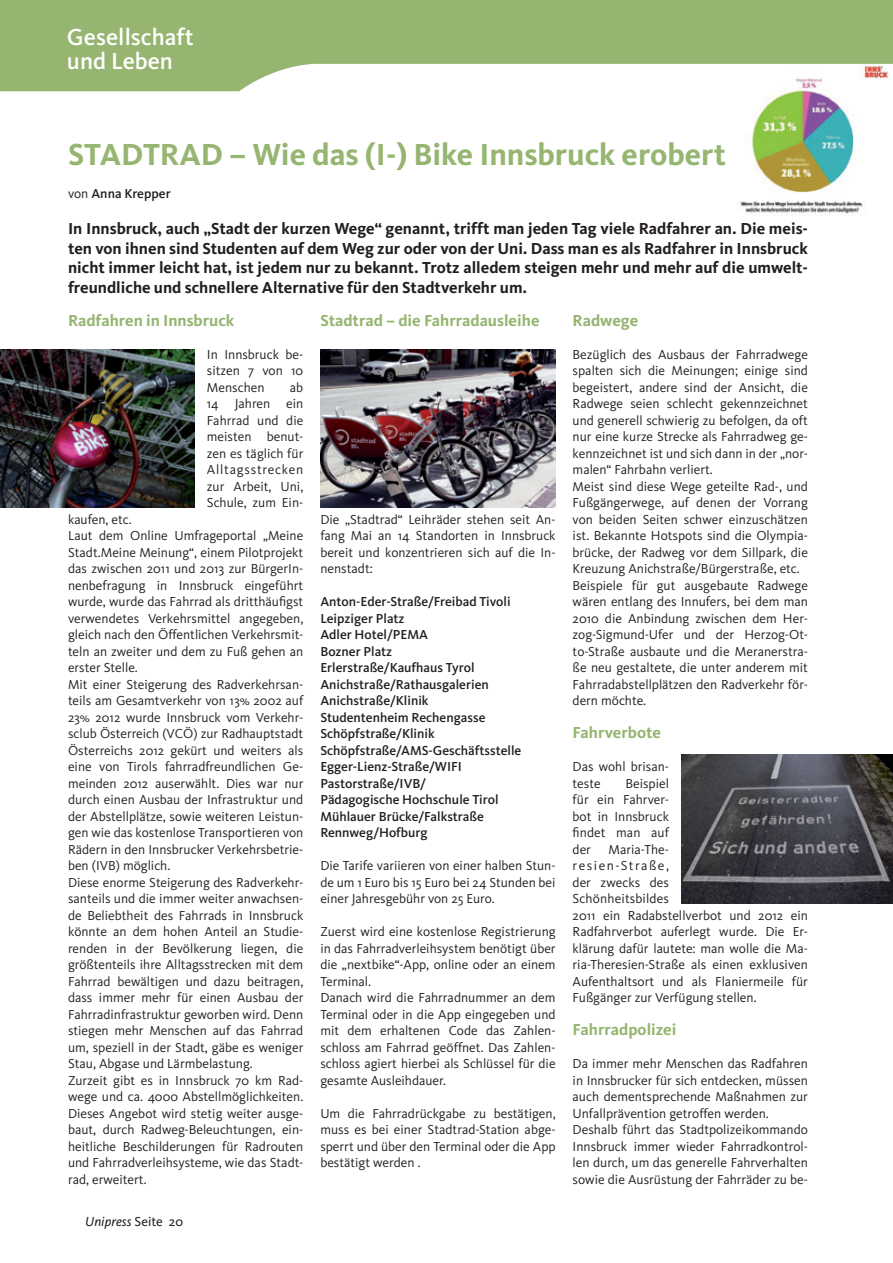
<style>
.page{position:relative;width:893px;height:1263px;background:#fff}
.page>*{position:absolute;margin:0;border:0;box-sizing:border-box;transform-origin:0 0}
.t1{font:700 31.5px "Kievit";color:#96b571}
.t2{font:500 24px/24px "Kievit";color:#fff}
.t3{font:700 16.5px/19.5px "Kievit";color:#231f20;text-align:justify}
.t4{font:700 16.5px "Kievit";color:#96b571}
.t5{font:13.5px/16.5px "Kievit";color:#231f20;text-align:justify}
.t6{font:500 13.5px/16.5px "Kievit";color:#231f20}
.t7{font:italic 13.5px "Kievit";color:#231f20}
.s1{font-weight:400}
.s2{font-style:normal}
</style>
<div class="page">
<svg style="left:0;top:0;width:893px;height:91px;fill:#96b571"></svg>
<img style="left:320px;top:349px;width:236px;height:158px">
<img style="left:738px;top:65px;width:152px;height:150px">
<img style="left:0;top:349px;width:194px;height:158px">
<img style="left:682px;top:755px;width:211px;height:148px">
<h2 class="t2" style="left:67px;top:25px;width:128px">Gesellschaft und Leben</h2>
<h1 class="t1" style="left:68px;top:136px;width:659px">STADTRAD – Wie das (I-) Bike Innsbruck erobert</h1>
<p class="t6" style="left:68px;top:185px;width:104px"><span class="s1">von</span> Anna Krepper</p>
<p class="t3" style="left:68px;top:219px;width:741px">In Innsbruck, auch „Stadt der kurzen Wege“ genannt, trifft man jeden Tag viele Radfahrer an. Die meis&shy;ten von ihnen sind Studenten auf dem Weg zur oder von der Uni. Dass man es als Radfahrer in Innsbruck nicht immer leicht hat, ist jedem nur zu bekannt. Trotz alledem steigen mehr und mehr auf die umwelt&shy;freundliche und schnellere Alternative für den Stadtverkehr um.</p>
<p class="t4" style="left:68px;top:310px;width:168px">Radfahren in Innsbruck</p>
<p class="t5" style="left:207px;top:346px;width:98px">In Innsbruck be&shy;sitzen 7 von 10<br>Menschen</p>
<p class="t4" style="left:320px;top:310px;width:221px">Stadtrad – die Fahrradausleihe</p>
<p class="t4" style="left:573px;top:310px;width:67px">Radwege</p>
<p class="t5" style="left:573px;top:346px;width:237px;text-align:left">Bezüglich des Ausbaus der Fahrradwege spalten sich die Meinungen; einige sind begeistert, andere sind der Ansicht, die Radwege seien schlecht gekennzeichnet und generell schwierig zu befolgen, da oft nur eine kurze Strecke als Fahrradweg ge&shy;kennzeichnet ist und sich dann in der „nor&shy;malen“ Fahrbahn verliert.<br>Meist sind diese Wege geteilte Rad-, und Fußgängerwege, auf denen der Vorrang von beiden Seiten schwer einzuschätzen ist. Bekannte Hotspots sind die Olympia&shy;brücke, der Radweg vor dem Sillpark, die Kreuzung Anichstraße/Bürgerstraße, etc.<br>Beispiele für gut ausgebaute Radwege wären entlang des Innufers, bei dem man 2010 die Anbindung zwischen dem Her&shy;zog-Sigmund-Ufer und der Herzog-Ot&shy;to-Straße ausbaute und die Meranerstra&shy;ße neu gestaltete, die unter anderem mit Fahrradabstellplätzen den Radverkehr för&shy;dern möchte.</p>
<p class="t4" style="left:573px;top:723px;width:90px">Fahrverbote</p>
<p class="t5" style="left:573px;top:758px;width:98px">Das wohl brisan&shy;teste</p>
<p class="t5" style="left:207px;top:379px;width:98px;text-indent:83px">ab 14 Jahren ein Fahrrad und die meisten benut&shy;zen es täglich für Alltagsstrecken zur Arbeit, Uni, Schule, zum Ein-</p>
<p class="t5" style="left:68px;top:511px;width:237px;text-align:left">kaufen, etc.<br>Laut dem Online Umfrageportal „Meine Stadt.Meine Meinung“, einem Pilotprojekt das zwischen 2011 und 2013 zur BürgerIn&shy;nenbefragung in Innsbruck eingeführt wurde, wurde das Fahrrad als dritthäufigst verwendetes Verkehrsmittel angegeben, gleich nach den Öffentlichen Verkehrsmit&shy;teln an zweiter und dem zu Fuß gehen an erster Stelle.<br>Mit einer Steigerung des Radverkehrsan&shy;teils am Gesamtverkehr von 13% 2002 auf 23% 2012 wurde Innsbruck vom Verkehr&shy;sclub Österreich (VCÖ) zur Radhauptstadt Österreichs 2012 gekürt und weiters als eine von Tirols fahrradfreundlichen Ge&shy;meinden 2012 auserwählt. Dies war nur durch einen Ausbau der Infrastruktur und der Abstellplätze, sowie weiteren Leistun&shy;gen wie das kostenlose Transportieren von Rädern in den Innsbrucker Verkehrsbetrie&shy;ben (IVB) möglich.<br>Diese enorme Steigerung des Radverkehr&shy;santeils und die immer weiter anwachsen&shy;de Beliebtheit des Fahrrads in Innsbruck könnte an dem hohen Anteil an Studie&shy;renden in der Bevölkerung liegen, die größtenteils ihre Alltagsstrecken mit dem Fahrrad bewältigen und dazu beitragen, dass immer mehr für einen Ausbau der Fahrradinfrastruktur geworben wird. Denn stiegen mehr Menschen auf das Fahrrad um, speziell in der Stadt, gäbe es weniger Stau, Abgase und Lärmbelastung.<br>Zurzeit gibt es in Innsbruck 70 km Rad&shy;wege und ca. 4000 Abstellmöglichkeiten.<br>Dieses Angebot wird stetig weiter ausge&shy;baut, durch Radweg-Beleuchtungen, ein&shy;heitliche Beschilderungen für Radrouten und Fahrradverleihsysteme, wie das Stadt&shy;rad, erweitert.</p>
<p class="t5" style="left:320px;top:511px;width:237px">Die „Stadtrad“ Leihräder stehen seit An&shy;fang Mai an 14 Standorten in Innsbruck bereit und konzentrieren sich auf die In&shy;nenstadt:</p>
<p class="t6" style="left:320px;top:593px;width:203px">Anton-Eder-Straße/Freibad Tivoli<br>Leipziger Platz<br>Adler Hotel/PEMA<br>Bozner Platz<br>Erlerstraße/Kaufhaus Tyrol<br>Anichstraße/Rathausgalerien<br>Anichstraße/Klinik<br>Studentenheim Rechengasse<br>Schöpfstraße/Klinik<br>Schöpfstraße/AMS-Geschäftsstelle<br>Egger-Lienz-Straße/WIFI<br>Pastorstraße/IVB/<br>Pädagogische Hochschule Tirol<br>Mühlauer Brücke/Falkstraße<br>Rennweg/Hofburg</p>
<p class="t5" style="left:320px;top:857px;width:237px">Die Tarife variieren von einer halben Stun&shy;de um 1 Euro bis 15 Euro bei 24 Stunden bei einer Jahresgebühr von 25 Euro.</p>
<p class="t5" style="left:320px;top:923px;width:237px;text-align:left">Zuerst wird eine kostenlose Registrierung in das Fahrradverleihsystem benötigt über die „nextbike“-App, online oder an einem Terminal.<br>Danach wird die Fahrradnummer an dem Terminal oder in die App eingegeben und mit dem erhaltenen Code das Zahlen&shy;schloss am Fahrrad geöffnet. Das Zahlen&shy;schloss agiert hierbei als Schlüssel für die gesamte Ausleihdauer.</p>
<p class="t5" style="left:320px;top:1105px;width:237px">Um die Fahrradrückgabe zu bestätigen, muss es bei einer Stadtrad-Station abge&shy;sperrt und über den Terminal oder die App bestätigt werden .</p>
<p class="t5" style="left:573px;top:775px;width:98px;text-indent:53px">Beispiel für ein Fahrver&shy;bot in Innsbruck findet man auf der</p>
<p class="t5" style="left:573px;top:841px;width:237px;text-align:left;text-indent:36px">Maria-The-<br>resien-Straße,<br>der zwecks des<br>Schönheitsbildes<br>2011 ein Radabstellverbot und 2012 ein<br>Radfahrverbot auferlegt wurde. Die Er&shy;klärung dafür lautete: man wolle die Ma&shy;ria-Theresien-Straße als einen exklusiven<br>Aufenthaltsort und als Flaniermeile für<br>Fußgänger zur Verfügung stellen.</p>
<p class="t4" style="left:573px;top:1020px;width:105px">Fahrradpolizei</p>
<p class="t5" style="left:573px;top:1055px;width:237px;text-align:left">Da immer mehr Menschen das Radfahren in Innsbrucker für sich entdecken, müssen auch dementsprechende Maßnahmen zur Unfallprävention getroffen werden.<br>Deshalb führt das Stadtpolizeikommando Innsbruck immer wieder Fahrradkontrol&shy;len durch, um das generelle Fahrverhalten sowie die Ausrüstung der Fahrräder zu be-</p>
<p class="t7" style="left:85px;top:1213px;width:99px">Unipress <span class="s2">Seite 20</span></p>
</div>
